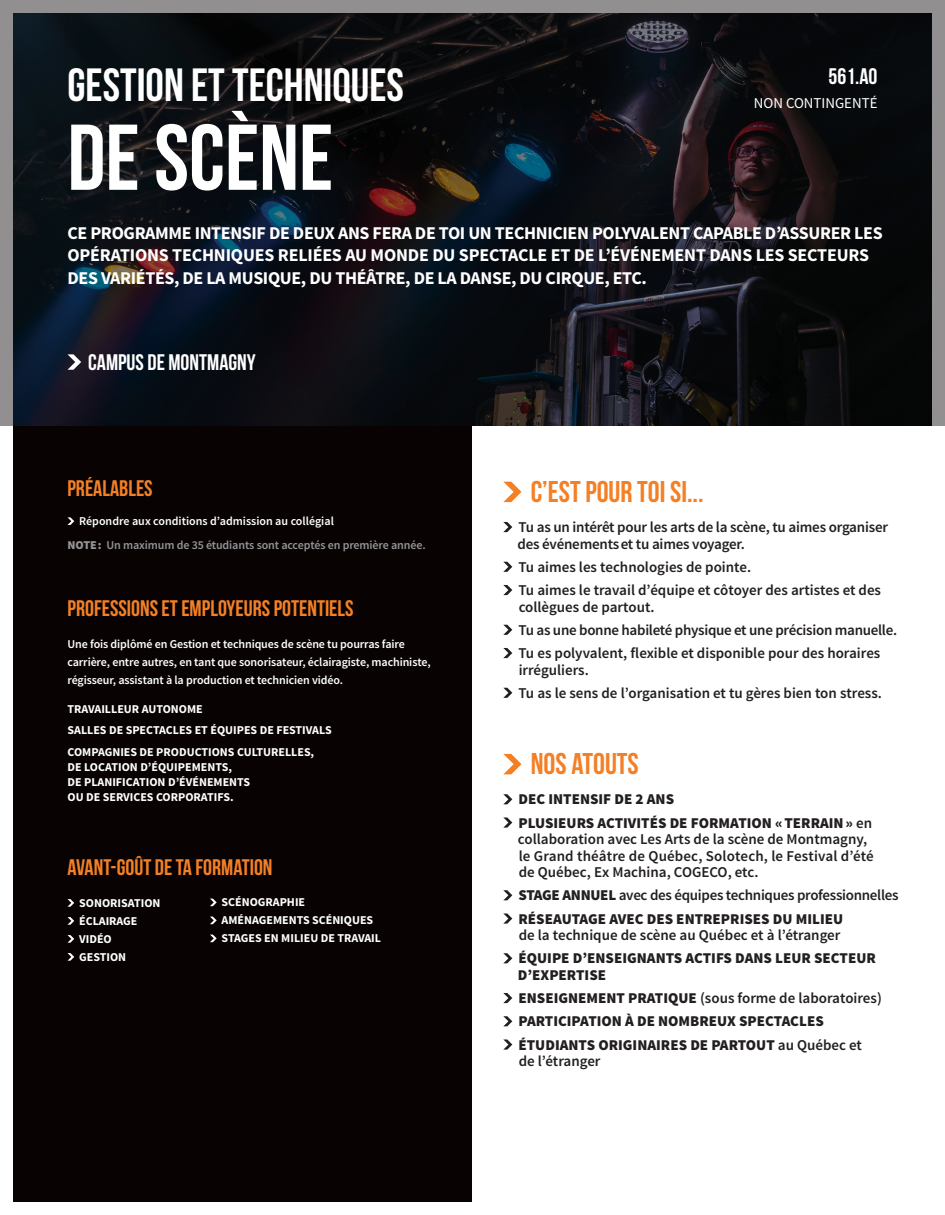
<style>
.page{position:relative;width:945px;height:1215px;background:#fff}
.page>*{position:absolute;margin:0;border:0;box-sizing:border-box;transform-origin:0 0}
.t1{font:700 93.15px "Bebas Neue";color:#fff}
.t2{font:700 46.5px "Bebas Neue";color:#fff}
.t3{font:700 30px "Bebas Neue";color:#f48026}
.t4{font:700 22.5px "Bebas Neue";color:#f48026}
.t5{font:700 22.5px "Bebas Neue";color:#fff}
.t6{font:700 18px/22.5px "Source Sans Pro";letter-spacing:-.02em;color:#fff}
.Test_courant_bold{font:600 15px/16.5px "Source Sans Pro";color:#231f20}
.Test_courant_bold-2{font:900 15px/16.5px "Source Sans Pro";color:#231f20}
.Test_courant_bold-3{font:600 15px "Source Sans Pro";letter-spacing:-.02em;color:#231f20}
.t7{font:15px "Source Sans Pro";color:#fff}
.t8{font:700 12px/15px "Source Sans Pro";color:#fff}
.Text_courant_régulie{font:600 12px/18px "Source Sans Pro";letter-spacing:-.01em;color:#fff}
.Test_courant_bold-4{font:600 12px "Source Sans Pro";letter-spacing:-.01em;color:#939598}
.s1{font-weight:900}
.s2{font-weight:600}
</style>
<div class="page">
<svg style="left:0;top:0;width:945px;height:426px;fill:#090d12"></svg>
<div style="left:14px;top:426px;width:458px;height:776px;background:#080302"></div>
<svg style="left:68px;top:517px;width:6px;height:8px"></svg>
<svg style="left:503px;top:754px;width:19px;height:20px"></svg>
<svg style="left:503px;top:794px;width:9px;height:10px"></svg>
<svg style="left:503px;top:817px;width:9px;height:11px"></svg>
<svg style="left:503px;top:890px;width:9px;height:10px"></svg>
<svg style="left:503px;top:913px;width:9px;height:11px"></svg>
<svg style="left:503px;top:953px;width:9px;height:10px"></svg>
<svg style="left:503px;top:993px;width:9px;height:10px"></svg>
<svg style="left:503px;top:1016px;width:9px;height:10px"></svg>
<svg style="left:503px;top:1039px;width:9px;height:11px"></svg>
<svg style="left:503px;top:482px;width:19px;height:20px"></svg>
<svg style="left:503px;top:522px;width:9px;height:10px"></svg>
<svg style="left:503px;top:562px;width:9px;height:10px"></svg>
<svg style="left:503px;top:585px;width:9px;height:10px"></svg>
<svg style="left:503px;top:625px;width:9px;height:10px"></svg>
<svg style="left:503px;top:648px;width:9px;height:10px"></svg>
<svg style="left:503px;top:688px;width:9px;height:10px"></svg>
<svg style="left:68px;top:899px;width:6px;height:8px"></svg>
<svg style="left:68px;top:917px;width:6px;height:8px"></svg>
<svg style="left:68px;top:935px;width:6px;height:8px"></svg>
<svg style="left:68px;top:953px;width:6px;height:8px"></svg>
<svg style="left:210px;top:899px;width:7px;height:7px"></svg>
<svg style="left:210px;top:917px;width:7px;height:7px"></svg>
<svg style="left:210px;top:935px;width:7px;height:7px"></svg>
<svg style="left:68px;top:354px;width:13px;height:16px"></svg>
<p class="t2" style="left:68px;top:60px;width:338px">GESTION ET TECHNIQUES</p>
<p class="t1" style="left:68px;top:107px;width:267px">DE SCÈNE</p>
<p class="t5" style="left:829px;top:64px;width:50px">561.A0</p>
<p class="t7" style="left:754px;top:94px;width:125px">NON CONTINGENTÉ</p>
<p class="t6" style="left:68px;top:222px;width:817px">CE PROGRAMME INTENSIF DE DEUX ANS FERA DE TOI UN TECHNICIEN POLYVALENT CAPABLE D’ASSURER LES<br>OPÉRATIONS TECHNIQUES RELIÉES AU MONDE DU SPECTACLE ET DE L’ÉVÉNEMENT DANS LES SECTEURS<br>DES VARIÉTÉS, DE LA MUSIQUE, DU THÉÂTRE, DE LA DANSE, DU CIRQUE, ETC.</p>
<p class="t5" style="left:88px;top:350px;width:169px">CAMPUS DE MONTMAGNY</p>
<p class="t4" style="left:68px;top:476px;width:87px">PRÉALABLES</p>
<p class="Text_courant_régulie" style="left:79px;top:512px;width:256px">Répondre aux conditions d’admission au collégial</p>
<p class="t3" style="left:531px;top:475px;width:174px">C’EST POUR TOI SI...</p>
<p class="Test_courant_bold" style="left:518px;top:519px;width:372px">Tu as un intérêt pour les arts de la scène, tu aimes organiser des événementset tu aimes voyager.</p>
<p class="Test_courant_bold" style="left:518px;top:559px;width:234px">Tu aimes les technologies de pointe.</p>
<p class="Test_courant_bold" style="left:518px;top:582px;width:364px">Tu aimes le travail d’équipe et côtoyer des artistes et des collègues de partout.</p>
<p class="Test_courant_bold-3" style="left:518px;top:620px;width:380px">Tu as une bonne habileté physique et une précision manuelle.</p>
<p class="Test_courant_bold" style="left:518px;top:645px;width:363px">Tu es polyvalent, flexible et disponible pour des horaires irréguliers.</p>
<p class="Test_courant_bold" style="left:518px;top:685px;width:365px">Tu as le sens de l’organisation et tu gères bien ton stress.</p>
<p class="Test_courant_bold-4" style="left:68px;top:537px;width:360px"><span class="s1">NOTE:</span> Un maximum de 35 étudiants sont acceptés en première année.</p>
<p class="t4" style="left:68px;top:596px;width:288px">PROFESSIONS ET EMPLOYEURS POTENTIELS</p>
<p class="Text_courant_régulie" style="left:68px;top:635px;width:365px">Une fois diplômé en Gestion et techniques de scène tu pourras faire carrière, entre autres, en tant que sonorisateur, éclairagiste, machiniste, régisseur, assistant à la production et technicien vidéo.</p>
<p class="t8" style="left:68px;top:701px;width:137px">TRAVAILLEUR AUTONOME</p>
<p class="t8" style="left:68px;top:723px;width:266px">SALLES DE SPECTACLES ET ÉQUIPES DE FESTIVALS</p>
<p class="t8" style="left:68px;top:744px;width:248px">COMPAGNIES DE PRODUCTIONS CULTURELLES,<br>DE LOCATION D’ÉQUIPEMENTS,<br>DE PLANIFICATION D’ÉVÉNEMENTS<br>OU DE SERVICES CORPORATIFS.</p>
<p class="t3" style="left:531px;top:748px;width:110px">NOS ATOUTS</p>
<p class="Test_courant_bold-2" style="left:518px;top:792px;width:157px">DEC INTENSIF DE 2 ANS</p>
<p class="Test_courant_bold" style="left:518px;top:815px;width:357px"><span class="s1">PLUSIEURS ACTIVITÉS DE FORMATION «TERRAIN»</span> en collaboration avec Les Arts de la scène de Montmagny, le Grand théâtre de Québec, Solotech, le Festival d’été de Québec, Ex Machina, COGECO, etc.</p>
<p class="Test_courant_bold-3" style="left:518px;top:886px;width:382px"><span class="s1">STAGE ANNUEL</span> avec des équipes techniques professionnelles</p>
<p class="Test_courant_bold" style="left:518px;top:911px;width:326px"><span class="s1">RÉSEAUTAGE AVEC DES ENTREPRISES DU MILIEU </span>de la technique de scène au Québec et à l’étranger</p>
<p class="Test_courant_bold-2" style="left:518px;top:951px;width:360px">ÉQUIPE D’ENSEIGNANTS ACTIFS DANS LEUR SECTEUR<br>D’EXPERTISE</p>
<p class="Test_courant_bold" style="left:518px;top:990px;width:365px"><span class="s1">ENSEIGNEMENT PRATIQUE</span> (sous forme de laboratoires)</p>
<p class="Test_courant_bold-2" style="left:518px;top:1014px;width:307px">PARTICIPATION À DE NOMBREUX SPECTACLES</p>
<p class="Test_courant_bold-2" style="left:518px;top:1037px;width:345px">ÉTUDIANTS ORIGINAIRES DE PARTOUT <span class="s2">au Québec et de l’étranger</span></p>
<p class="t4" style="left:68px;top:855px;width:207px">AVANT-GOÛT DE TA FORMATION</p>
<p class="t8" style="left:79px;top:896px;width:83px">SONORISATION</p>
<p class="t8" style="left:79px;top:914px;width:60px">ÉCLAIRAGE</p>
<p class="t8" style="left:79px;top:932px;width:34px">VIDÉO</p>
<p class="t8" style="left:79px;top:950px;width:49px">GESTION</p>
<p class="t8" style="left:222px;top:895px;width:85px">SCÉNOGRAPHIE</p>
<p class="t8" style="left:222px;top:913px;width:153px">AMÉNAGEMENTS SCÉNIQUES</p>
<p class="t8" style="left:222px;top:931px;width:161px">STAGES EN MILIEU DE TRAVAIL</p>
</div>
